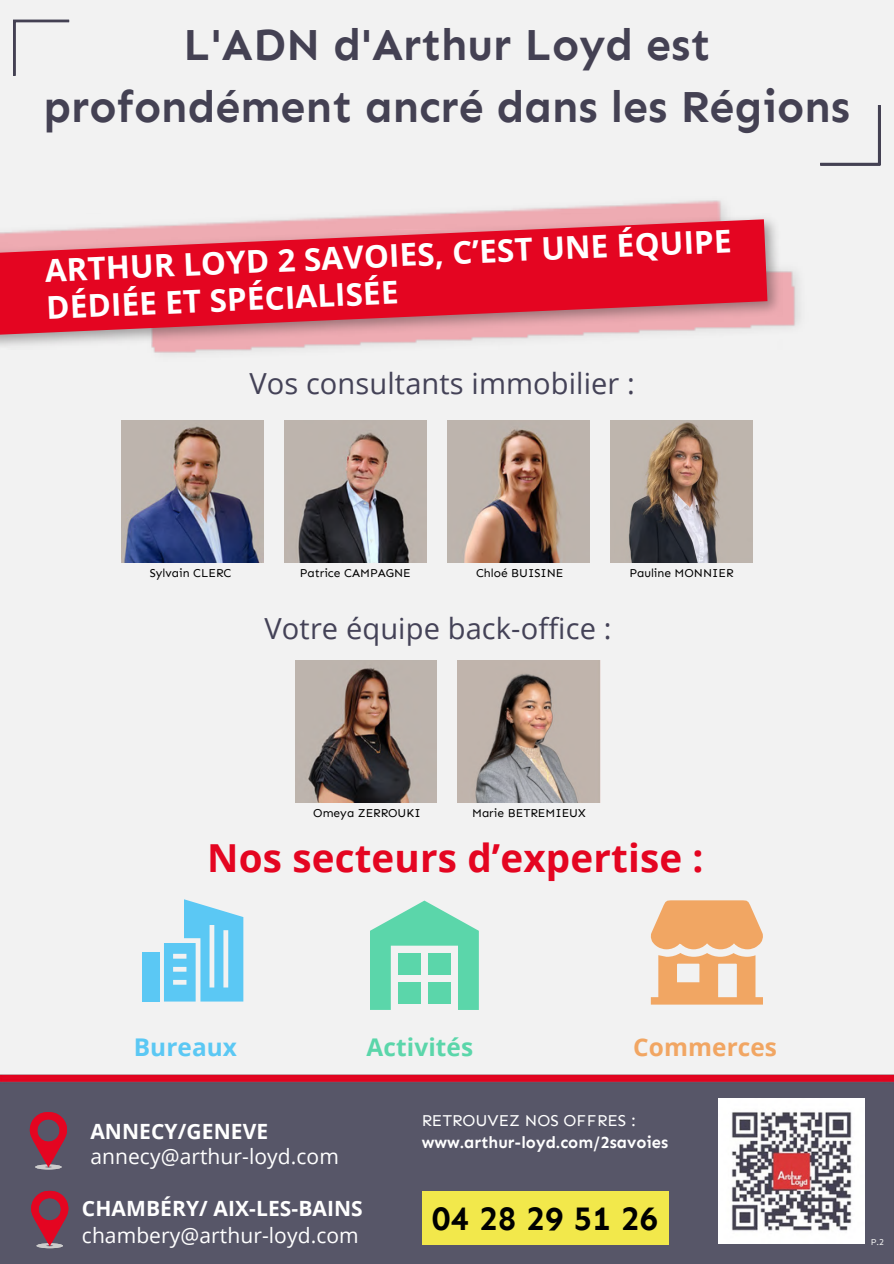
<style>
.page{position:relative;width:894px;height:1264px;background:#fff}
.page>*{position:absolute;margin:0;border:0;box-sizing:border-box;transform-origin:0 0}
.t1{font:700 44.55px/61.8px "Sen";color:#444153;text-align:center}
.t2{font:700 38.55px "Open Sans";letter-spacing:.005em;color:#e40521}
.t3{font:700 33.45px "Sen";color:#000}
.t4{font:700 31.5px/35.5px "Open Sans";color:#fff}
.t5{font:29.1px "Open Sans";letter-spacing:.005em;color:#444257}
.t6{font:700 24.45px "Open Sans";letter-spacing:.005em;color:#5bd6aa}
.t7{font:700 24.45px "Open Sans";letter-spacing:.005em;color:#f1a663}
.t8{font:700 24.45px "Open Sans";letter-spacing:.005em;color:#5bc8f4}
.t9{font:21px "Open Sans";letter-spacing:.005em;color:#fff}
.t10{font:700 21px "Open Sans";letter-spacing:.005em;color:#fff}
.t11{font:700 16.5px "Sen";color:#fff}
.t12{font:16.5px "Sen";color:#fff}
.t13{font:12px "Sen";color:#000}
.t14{font:9px "Sen";color:#f2f2f2}
</style>
<div class="page">
<div style="left:0;top:0;width:893px;height:1263px;background:#f2f2f2"></div>
<svg style="left:164px;top:899px;width:79px;height:102px"></svg>
<div style="left:142px;top:952px;width:17px;height:49px;background:#5bc8f4"></div>
<svg style="left:370px;top:900px;width:108px;height:109px"></svg>
<svg style="left:650px;top:900px;width:113px;height:104px"></svg>
<img style="left:153px;top:270px;width:647px;height:84px">
<img style="left:403px;top:200px;width:323px;height:14px">
<img style="left:0;top:214px;width:782px;height:135px">
<svg style="left:0;top:219px;width:767px;height:115px;background:#e2344a"></svg>
<img style="left:610px;top:420px;width:142px;height:142px">
<img style="left:295px;top:660px;width:142px;height:142px">
<img style="left:121px;top:420px;width:142px;height:142px">
<img style="left:447px;top:420px;width:142px;height:142px">
<img style="left:284px;top:420px;width:142px;height:142px">
<img style="left:457px;top:660px;width:143px;height:142px">
<img style="left:0;top:1074px;width:893px;height:189px">
<div style="left:0;top:1084px;width:892px;height:179px;background:#575668"></div>
<svg style="left:13px;top:20px;width:56px;height:56px"></svg>
<svg style="left:820px;top:105px;width:60px;height:60px"></svg>
<svg style="left:31px;top:1190px;width:37px;height:58px"></svg>
<svg style="left:30px;top:1112px;width:37px;height:57px"></svg>
<img style="left:718px;top:1098px;width:145px;height:145px">
<div style="left:421px;top:1190px;width:247px;height:54px;background:#f2e84b"></div>
<h1 class="t1" style="left:44px;top:14px;width:807px">L'ADN d'Arthur Loyd est profondément ancré dans les Régions</h1>
<p class="t4" style="left:44px;top:255px;width:689px;rotate:-3deg">ARTHUR LOYD 2 SAVOIES, C’EST UNE ÉQUIPE<br>DÉDIÉE ET SPÉCIALISÉE</p>
<h6 class="t5" style="left:249px;top:362px;width:387px">Vos consultants immobilier :</h6>
<p class="t13" style="left:150px;top:565px;width:83px">Sylvain CLERC</p>
<p class="t13" style="left:299px;top:565px;width:113px">Patrice CAMPAGNE</p>
<p class="t13" style="left:476px;top:565px;width:89px">Chloé BUISINE</p>
<p class="t13" style="left:629px;top:565px;width:106px">Pauline MONNIER</p>
<h2 class="t5" style="left:264px;top:608px;width:348px">Votre équipe back-office :</h2>
<p class="t13" style="left:313px;top:805px;width:109px">Omeya ZERROUKI</p>
<p class="t13" style="left:472px;top:805px;width:115px">Marie BETREMIEUX</p>
<p class="t2" style="left:207px;top:830px;width:497px">Nos secteurs d’expertise :</p>
<h5 class="t8" style="left:134px;top:1029px;width:105px">Bureaux</h5>
<p class="t6" style="left:366px;top:1029px;width:108px">Activités</p>
<p class="t7" style="left:633px;top:1029px;width:145px">Commerces</p>
<p class="t10" style="left:90px;top:1116px;width:179px">ANNECY/GENEVE</p>
<p class="t9" style="left:90px;top:1141px;width:250px">annecy@arthur-loyd.com</p>
<h6 class="t10" style="left:82px;top:1193px;width:282px">CHAMBÉRY/ AIX-LES-BAINS</h6>
<h6 class="t9" style="left:82px;top:1220px;width:278px">chambery@arthur-loyd.com</h6>
<p class="t12" style="left:421px;top:1110px;width:216px">RETROUVEZ NOS OFFRES :</p>
<p class="t11" style="left:421px;top:1132px;width:248px">www.arthur-loyd.com/2savoies</p>
<p class="t3" style="left:431px;top:1198px;width:228px">04 28 29 51 26</p>
<h4 class="t14" style="left:870px;top:1235px;width:15px">P.2</h4>
</div>
